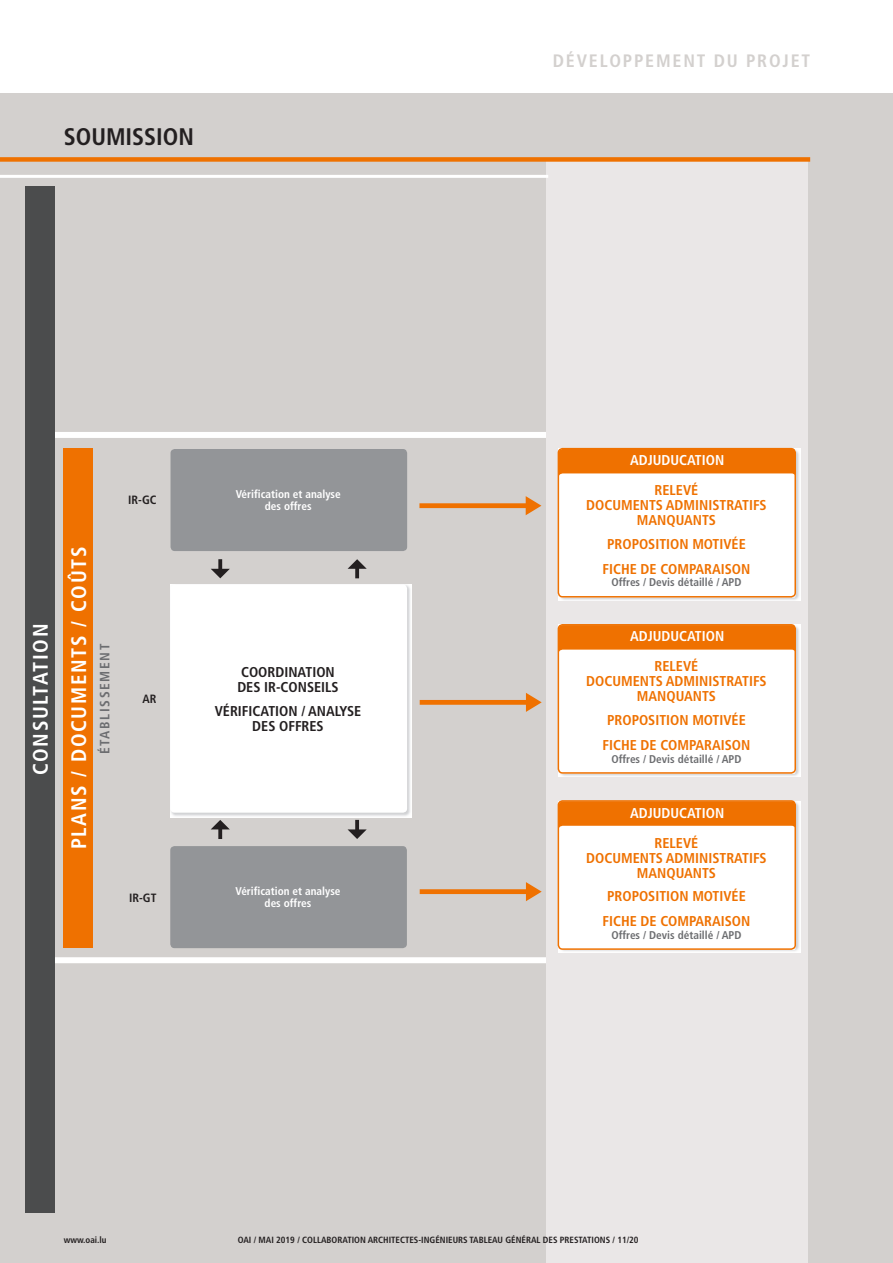
<style>
.page{position:relative;width:893px;height:1263px;background:#fff}
.page>*{position:absolute;margin:0;border:0;box-sizing:border-box;transform-origin:0 0}
.t1{font:700 condensed 24px "Frutiger LT Std";color:#231f20}
.t2{font:700 condensed 21px/38.2px "Frutiger LT Std";letter-spacing:.08em;color:#fff;text-align:center}
.t3{font:700 condensed 18px "Frutiger LT Std";letter-spacing:.1em;color:#d3d0ce}
.t4{font:700 condensed 14.25px/15px "Frutiger LT Std";color:#ef7100;text-align:center}
.t5{font:700 condensed 14.25px/15px "Frutiger LT Std";color:#231f20}
.t6{font:700 condensed 14.25px "Frutiger LT Std";color:#fff}
.t7{font:700 condensed 13.5px "Frutiger LT Std";letter-spacing:.12em;color:#6c6d70}
.t8{font:700 condensed 12px "Frutiger LT Std";color:#231f20}
.t9{font:700 condensed 11.25px "Frutiger LT Std";color:#6c6d70}
.t10{font:700 condensed 11.25px/12px "Frutiger LT Std";color:#fff;text-align:center}
.t11{font:700 condensed 9px "Frutiger LT Std";color:#231f20}
</style>
<div class="page">
<div style="left:0;top:94px;width:893px;height:1169px;background:#d3d0ce"></div>
<div style="left:31px;top:432px;width:776px;height:6px;background:#fff"></div>
<div style="left:31px;top:957px;width:776px;height:6px;background:#fff"></div>
<div style="left:547px;top:159px;width:261px;height:1104px;background:#eae7e7"></div>
<hr style="left:0;top:175px;width:548px;height:3px;background:#fff">
<div style="left:0;top:157px;width:810px;height:5px;background:#ef7100"></div>
<div style="left:26px;top:186px;width:29px;height:1027px;background:#4b4c4d"></div>
<div style="left:64px;top:448px;width:29px;height:500px;background:#ef7100"></div>
<img style="left:170px;top:584px;width:242px;height:233px">
<div style="left:170px;top:584px;width:237px;height:229px;background:#fff;border-radius:4px"></div>
<div style="left:171px;top:449px;width:236px;height:102px;background:#939598;border-radius:4px"></div>
<div style="left:170px;top:846px;width:237px;height:102px;background:#939598;border-radius:4px"></div>
<svg style="left:211px;top:559px;width:19px;height:19px"></svg>
<svg style="left:348px;top:559px;width:19px;height:19px"></svg>
<svg style="left:348px;top:820px;width:19px;height:19px"></svg>
<svg style="left:211px;top:820px;width:19px;height:19px"></svg>
<img style="left:558px;top:625px;width:242px;height:152px">
<div style="left:559px;top:625px;width:237px;height:147px;background:#ef7100;border-radius:4px"></div>
<div style="left:559px;top:650px;width:237px;height:124px;background:#fff"></div>
<div style="left:558px;top:624px;width:238px;height:150px;border:2px solid #ef7100;border-radius:4px"></div>
<svg style="left:419px;top:496px;width:122px;height:19px"></svg>
<svg style="left:420px;top:693px;width:122px;height:19px"></svg>
<svg style="left:420px;top:882px;width:122px;height:19px"></svg>
<img style="left:558px;top:449px;width:242px;height:152px">
<div style="left:559px;top:449px;width:237px;height:147px;background:#ef7100;border-radius:4px"></div>
<div style="left:559px;top:473px;width:237px;height:124px;background:#fff"></div>
<div style="left:558px;top:448px;width:238px;height:149px;border:2px solid #ef7100;border-radius:4px"></div>
<img style="left:558px;top:801px;width:242px;height:151px">
<div style="left:559px;top:801px;width:237px;height:147px;background:#ef7100;border-radius:4px"></div>
<div style="left:559px;top:826px;width:237px;height:124px;background:#fff"></div>
<div style="left:558px;top:800px;width:238px;height:150px;border:2px solid #ef7100;border-radius:4px"></div>
<h1 class="t1" style="left:64px;top:122px;width:132px">SOUMISSION</h1>
<h2 class="t2" style="left:22px;top:849px;width:304px;rotate:-90deg">CONSULTATION<br>PLANS / DOCUMENTS / COÛTS</h2>
<p class="t7" style="left:97px;top:754px;width:112px;rotate:-90deg">ÉTABLISSEMENT</p>
<p class="t8" style="left:128px;top:493px;width:30px">IR-GC</p>
<p class="t8" style="left:143px;top:691px;width:16px">AR</p>
<p class="t8" style="left:129px;top:890px;width:29px">IR-GT</p>
<p class="t10" style="left:236px;top:488px;width:107px">Vérification et analyse des offres</p>
<p class="t5" style="left:237px;top:664px;width:103px">COORDINATION<br>DES IR-CONSEILS</p>
<p class="t5" style="left:215px;top:704px;width:148px;text-align:center">VÉRIFICATION / ANALYSE<br>DES OFFRES</p>
<p class="t10" style="left:235px;top:885px;width:107px">Vérification et analyse des offres</p>
<p class="t3" style="left:553px;top:50px;width:259px">DÉVELOPPEMENT DU PROJET</p>
<p class="t6" style="left:630px;top:452px;width:96px">ADJUDUCATION</p>
<p class="t4" style="left:586px;top:483px;width:182px">RELEVÉ<br>DOCUMENTS ADMINISTRATIFS<br>MANQUANTS</p>
<p class="t4" style="left:602px;top:531px;width:149px;line-height:25px">PROPOSITION MOTIVÉE<br>FICHE DE COMPARAISON</p>
<p class="t9" style="left:611px;top:576px;width:132px">Offres / Devis détaillé / APD</p>
<p class="t6" style="left:630px;top:628px;width:96px">ADJUDUCATION</p>
<p class="t4" style="left:586px;top:659px;width:182px">RELEVÉ<br>DOCUMENTS ADMINISTRATIFS<br>MANQUANTS</p>
<p class="t4" style="left:602px;top:707px;width:149px;line-height:25px">PROPOSITION MOTIVÉE<br>FICHE DE COMPARAISON</p>
<p class="t9" style="left:611px;top:752px;width:132px">Offres / Devis détaillé / APD</p>
<p class="t6" style="left:630px;top:804px;width:96px">ADJUDUCATION</p>
<p class="t4" style="left:586px;top:835px;width:182px">RELEVÉ<br>DOCUMENTS ADMINISTRATIFS<br>MANQUANTS</p>
<p class="t4" style="left:602px;top:883px;width:149px;line-height:25px">PROPOSITION MOTIVÉE<br>FICHE DE COMPARAISON</p>
<p class="t9" style="left:611px;top:928px;width:132px">Offres / Devis détaillé / APD</p>
<p class="t11" style="left:64px;top:1234px;width:44px">www.oai.lu</p>
<p class="t11" style="left:238px;top:1234px;width:402px">OAI / MAI 2019 / COLLABORATION ARCHITECTES-INGÉNIEURS TABLEAU GÉNÉRAL DES PRESTATIONS / 11/20</p>
</div>
